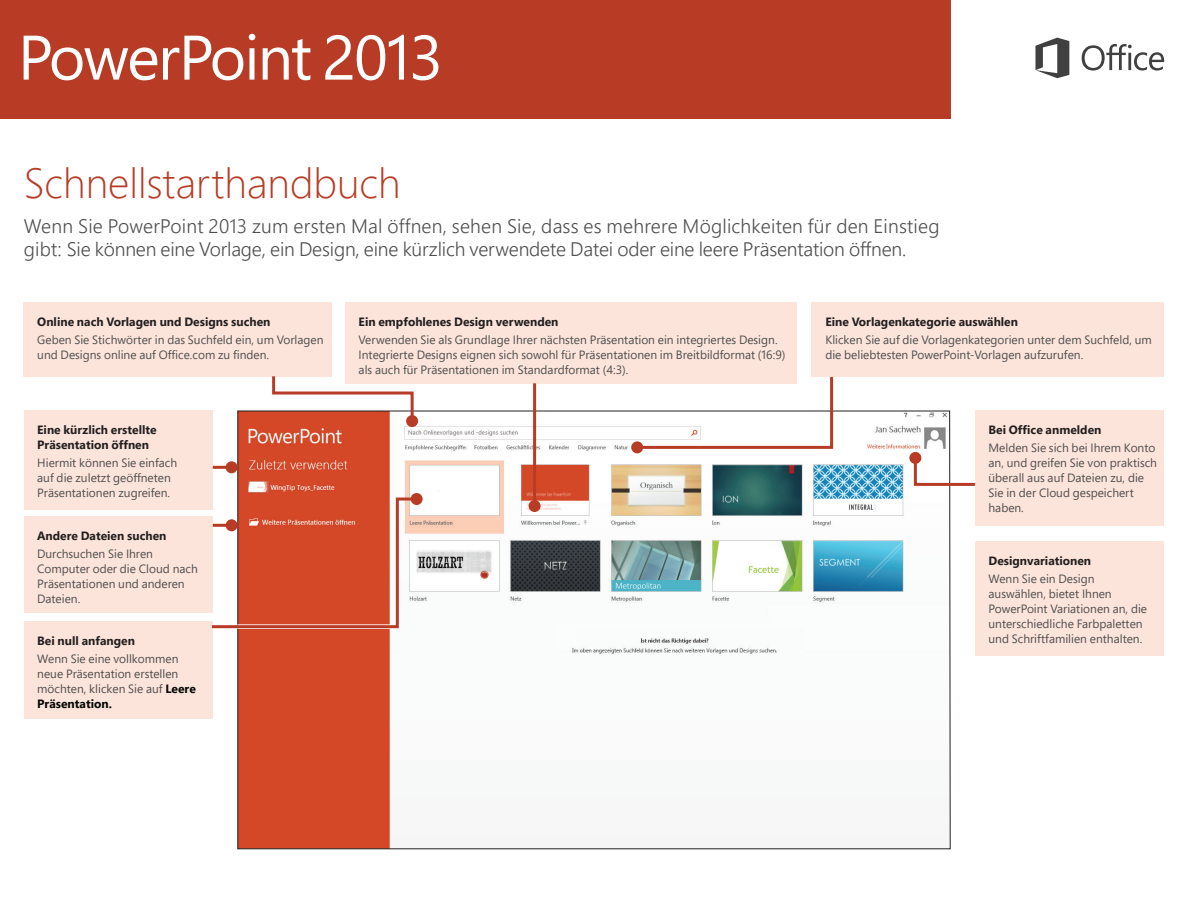
<style>
.page{position:relative;width:1188px;height:918px;background:#fff}
.page>*{position:absolute;margin:0;border:0;box-sizing:border-box;transform-origin:0 0}
.t1{font:300 42px "Segoe Pro";color:#b83c25}
.t2{font:300 19.5px/23.4px "Segoe Pro";letter-spacing:-.01em;color:#504f4f}
.t3{font:12px/15px "Segoe Pro";color:#504f4f}
.t4{font:700 12px/15px "Segoe Pro";color:#231f20}
.s1{font-weight:700;color:#040503}
</style>
<div class="page">
<svg style="left:237px;top:411px;width:714px;height:438px"></svg>
<div style="left:24px;top:302px;width:308px;height:74px;background:#fce4db"></div>
<div style="left:345px;top:302px;width:452px;height:81px;background:#fce4db"></div>
<div style="left:24px;top:410px;width:189px;height:100px;background:#fce4db"></div>
<div style="left:24px;top:621px;width:189px;height:98px;background:#fce4db"></div>
<div style="left:812px;top:302px;width:352px;height:74px;background:#fce4db"></div>
<div style="left:24px;top:516px;width:189px;height:97px;background:#fce4db"></div>
<div style="left:975px;top:541px;width:189px;height:115px;background:#fce4db"></div>
<div style="left:975px;top:410px;width:189px;height:115px;background:#fce4db"></div>
<div style="left:0;top:0;width:950px;height:119px;background:#b83c25"></div>
<svg style="left:1082px;top:44px;width:82px;height:27px"></svg>
<svg style="left:1035px;top:38px;width:34px;height:40px"></svg>
<svg style="left:24px;top:36px;width:133px;height:44px"></svg>
<svg style="left:163px;top:36px;width:80px;height:44px"></svg>
<svg style="left:249px;top:34px;width:6px;height:46px"></svg>
<svg style="left:263px;top:39px;width:47px;height:41px"></svg>
<svg style="left:325px;top:35px;width:79px;height:45px"></svg>
<svg style="left:413px;top:35px;width:25px;height:45px"></svg>
<svg style="left:912px;top:455px;width:63px;height:32px"></svg>
<div style="left:909px;top:452px;width:12px;height:12px;background:#b83c25;border-radius:50%"></div>
<hr style="left:533px;top:383px;width:3px;height:123px;background:#b83c25">
<div style="left:529px;top:500px;width:12px;height:12px;background:#b83c25;border-radius:50%"></div>
<svg style="left:212px;top:496px;width:208px;height:134px"></svg>
<div style="left:411px;top:493px;width:12px;height:12px;background:#b83c25;border-radius:50%"></div>
<svg style="left:271px;top:376px;width:144px;height:48px"></svg>
<div style="left:406px;top:415px;width:12px;height:12px;background:#b83c25;border-radius:50%"></div>
<svg style="left:634px;top:374px;width:201px;height:76px"></svg>
<div style="left:631px;top:441px;width:12px;height:12px;background:#b83c25;border-radius:50%"></div>
<hr style="left:213px;top:524px;width:19px;height:3px;background:#b83c25">
<div style="left:226px;top:519px;width:12px;height:12px;background:#b83c25;border-radius:50%"></div>
<hr style="left:213px;top:466px;width:19px;height:3px;background:#b83c25">
<div style="left:226px;top:461px;width:12px;height:12px;background:#b83c25;border-radius:50%"></div>
<h1 class="t1" style="left:24px;top:154px;width:378px">Schnellstarthandbuch</h1>
<h2 class="t2" style="left:24px;top:214px;width:917px">Wenn Sie PowerPoint 2013 zum ersten Mal öffnen, sehen Sie, dass es mehrere Möglichkeiten für den Einstieg gibt: Sie können eine Vorlage, ein Design, eine kürzlich verwendete Datei oder eine leere Präsentation öffnen.</h2>
<p class="t4" style="left:37px;top:314px;width:235px">Online nach Vorlagen und Designs suchen</p>
<p class="t3" style="left:37px;top:332px;width:288px">Geben Sie Stichwörter in das Suchfeld ein, um Vorlagen und Designs online auf Office.com zu finden.</p>
<p class="t4" style="left:37px;top:422px;width:121px">Eine kürzlich erstellte<br>Präsentation öffnen</p>
<p class="t3" style="left:37px;top:455px;width:141px">Hiermit können Sie einfach auf die zuletzt geöffneten<br>Präsentationen zugreifen.</p>
<p class="t4" style="left:359px;top:314px;width:201px">Ein empfohlenes Design verwenden</p>
<p class="t3" style="left:359px;top:332px;width:428px">Verwenden Sie als Grundlage Ihrer nächsten Präsentation ein integriertes Design.<br>Integrierte Designs eignen sich sowohl für Präsentationen im Breitbildformat (16:9) als auch für Präsentationen im Standardformat (4:3).</p>
<p class="t4" style="left:825px;top:314px;width:194px">Eine Vorlagenkategorie auswählen</p>
<p class="t3" style="left:825px;top:332px;width:328px">Klicken Sie auf die Vorlagenkategorien unter dem Suchfeld, um die beliebtesten PowerPoint-Vorlagen aufzurufen.</p>
<p class="t4" style="left:988px;top:422px;width:114px">Bei Office anmelden</p>
<p class="t3" style="left:988px;top:440px;width:170px">Melden Sie sich bei Ihrem Konto an, und greifen Sie von praktisch überall aus auf Dateien zu, die<br>Sie in der Cloud gespeichert haben.</p>
<p class="t4" style="left:37px;top:527px;width:131px">Andere Dateien suchen</p>
<p class="t3" style="left:37px;top:546px;width:162px">Durchsuchen Sie Ihren<br>Computer oder die Cloud nach<br>Präsentationen und anderen<br>Dateien.</p>
<p class="t4" style="left:988px;top:553px;width:104px">Designvariationen</p>
<p class="t3" style="left:988px;top:571px;width:160px">Wenn Sie ein Design auswählen, bietet Ihnen<br>PowerPoint Variationen an, die unterschiedliche Farbpaletten und Schriftfamilien enthalten.</p>
<p class="t4" style="left:37px;top:633px;width:99px">Bei null anfangen</p>
<p class="t3" style="left:37px;top:651px;width:160px">Wenn Sie eine vollkommen neue Präsentation erstellen möchten, klicken Sie auf <span class="s1">Leere<br>Präsentation.</span></p>
</div>
